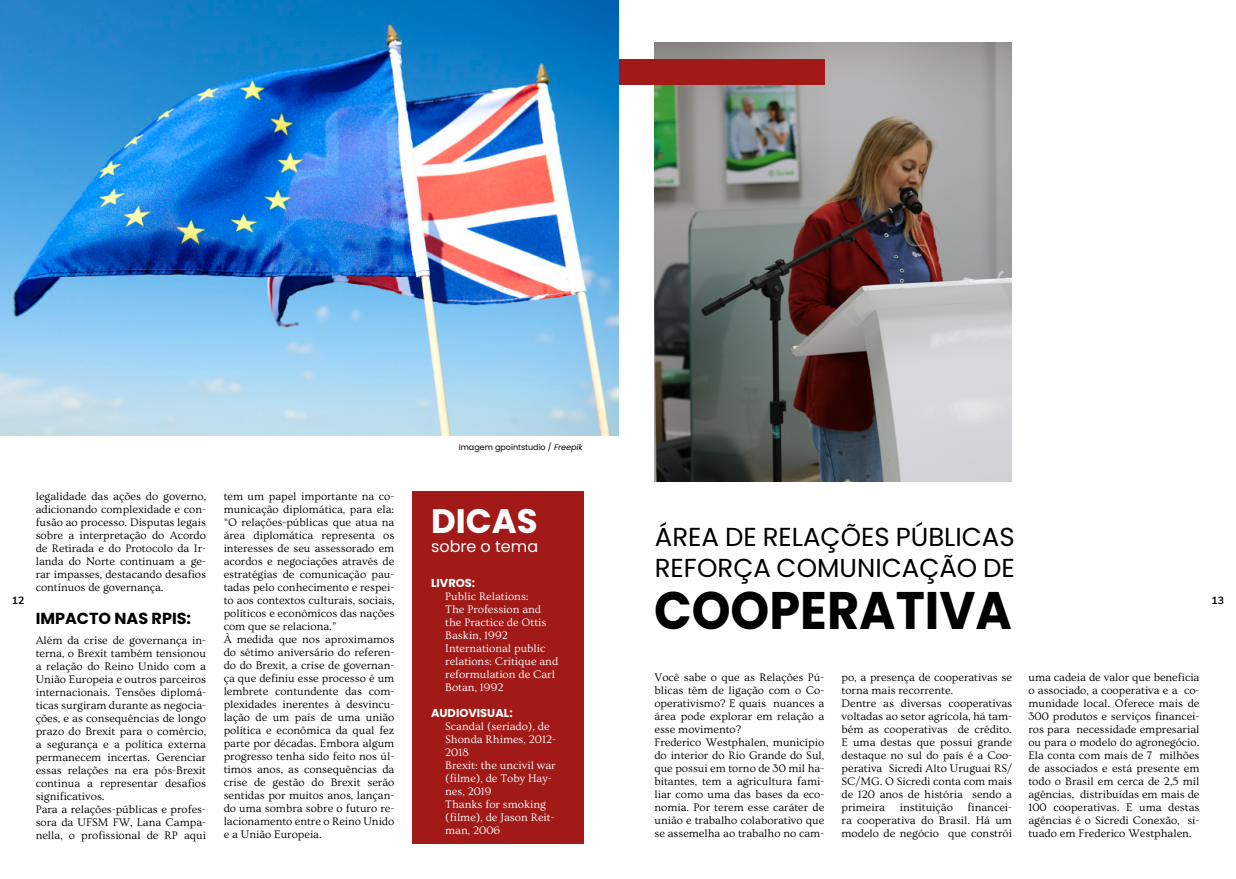
<style>
.page{position:relative;width:1236px;height:879px;background:#fff}
.page>*{position:absolute;margin:0;border:0;box-sizing:border-box;transform-origin:0 0}
.t1{font:700 52.8px "Poppins";color:#000;scale:.94 1}
.t2{font:700 34px "Poppins";color:#fff}
.t3{font:26px "Poppins";color:#000}
.t4{font:700 16px "Poppins";color:#000}
.t5{font:16px "Poppins";color:#fff}
.t6{font:11.5px/13px "Ovo";color:#000;text-align:justify}
.t7{font:11.5px/13px "Ovo";color:#fff}
.t8{font:700 11.5px "Poppins";color:#fff}
.t9{font:700 10.5px "Muli";color:#000}
.t10{font:8px "Poppins";color:#000}
.s1{font-style:italic}
</style>
<div class="page">
<div style="left:412px;top:490px;width:171px;height:353px;background:#a11a17"></div>
<img style="left:655px;top:43px;width:356px;height:438px">
<div style="left:619px;top:59px;width:206px;height:26px;background:#a11a17"></div>
<img style="left:0;top:0;width:618px;height:435px">
<p class="t10" style="left:459px;top:442px;width:127px">Imagem gpointstudio / <span class="s1">Freepik</span></p>
<p class="t6" style="left:36px;top:490px;width:172px">legalidade das ações do governo, adicionando complexidade e con&shy;fusão ao processo. Disputas legais sobre a interpretação do Acordo de Retirada e do Protocolo da Ir&shy;landa do Norte continuam a ge&shy;rar impasses, destacando desafios contínuos de governança.</p>
<p class="t4" style="left:36px;top:609px;width:157px">IMPACTO NAS RPIS:</p>
<p class="t6" style="left:36px;top:634px;width:172px">Além da crise de governança in&shy;terna, o Brexit também tensionou a relação do Reino Unido com a União Europeia e outros parceiros internacionais. Tensões diplomá&shy;ticas surgiram durante as negocia&shy;ções, e as consequências de longo prazo do Brexit para o comércio, a segurança e a política externa permanecem incertas. Gerenciar essas relações na era pós-Brexit continua a representar desafios significativos.</p>
<p class="t6" style="left:36px;top:803px;width:172px">Para a relações-públicas e profes&shy;sora da UFSM FW, Lana Campa&shy;nella, o profissional de RP aqui</p>
<p class="t6" style="left:224px;top:490px;width:172px">tem um papel importante na co&shy;municação diplomática, para ela: “O relações-públicas que atua na área diplomática representa os interesses de seu assessorado em acordos e negociações através de estratégias de comunicação pau&shy;tadas pelo conhecimento e respei&shy;to aos contextos culturais, sociais, políticos e econômicos das nações com que se relaciona.”</p>
<p class="t6" style="left:224px;top:633px;width:172px">À medida que nos aproximamos do sétimo aniversário do referen&shy;do do Brexit, a crise de governan&shy;ça que definiu esse processo é um lembrete contundente das com&shy;plexidades inerentes à desvincu&shy;lação de um país de uma união política e econômica da qual fez parte por décadas. Embora algum progresso tenha sido feito nos úl&shy;timos anos, as consequências da crise de gestão do Brexit serão sentidas por muitos anos, lançan&shy;do uma sombra sobre o futuro re&shy;lacionamento entre o Reino Unido e a União Europeia.</p>
<p class="t2" style="left:431px;top:501px;width:108px">DICAS</p>
<p class="t5" style="left:431px;top:537px;width:109px">sobre o tema</p>
<p class="t3" style="left:655px;top:521px;width:361px">ÁREA DE RELAÇÕES PÚBLICAS</p>
<p class="t3" style="left:655px;top:552px;width:361px">REFORÇA COMUNICAÇÃO DE</p>
<p class="t1" style="left:654px;top:580px;width:382px">COOPERATIVA</p>
<p class="t8" style="left:431px;top:576px;width:46px">LIVROS:</p>
<p class="t7" style="left:445px;top:590px;width:103px">Public Relations:<br>The Profession and the Practice de Ottis<br>Baskin, 1992</p>
<p class="t7" style="left:445px;top:642px;width:114px">International public relations: Critique and reformulation de Carl<br>Botan, 1992</p>
<p class="t8" style="left:431px;top:706px;width:83px">AUDIOVISUAL:</p>
<p class="t7" style="left:445px;top:720px;width:112px">Scandal (seriado), de<br>Shonda Rhimes, 2012-<br>2018</p>
<p class="t7" style="left:445px;top:759px;width:112px">Brexit: the uncivil war (filme), de Toby Hay&shy;nes, 2019</p>
<p class="t7" style="left:445px;top:798px;width:111px">Thanks for smoking (filme), de Jason Reit&shy;man, 2006</p>
<p class="t9" style="left:12px;top:592px;width:14px">12</p>
<p class="t9" style="left:1211px;top:592px;width:14px">13</p>
<p class="t6" style="left:1028px;top:671px;width:173px">uma cadeia de valor que beneficia o associado, a cooperativa e a co&shy;munidade local. Oferece mais de 300 produtos e serviços financei&shy;ros para necessidade empresarial ou para o modelo do agronegócio.<br>Ela conta com mais de 7 milhões de associados e está presente em todo o Brasil em cerca de 2,5 mil agências, distribuídas em mais de 100 cooperativas. E uma destas agências é o Sicredi Conexão, si&shy;tuado em Frederico Westphalen.</p>
<p class="t6" style="left:654px;top:671px;width:171px">Você sabe o que as Relações Pú&shy;blicas têm de ligação com o Co&shy;operativismo? E quais nuances a área pode explorar em relação a esse movimento?</p>
<p class="t6" style="left:654px;top:736px;width:171px">Frederico Westphalen, município do interior do Rio Grande do Sul, que possui em torno de 30 mil ha&shy;bitantes, tem a agricultura fami&shy;liar como uma das bases da eco&shy;nomia. Por terem esse caráter de união e trabalho colaborativo que se assemelha ao trabalho no cam-</p>
<p class="t6" style="left:842px;top:671px;width:172px">po, a presença de cooperativas se torna mais recorrente.</p>
<p class="t6" style="left:842px;top:697px;width:172px">Dentre as diversas cooperativas voltadas ao setor agrícola, há tam&shy;bém as cooperativas de crédito.<br>E uma destas que possui grande destaque no sul do país é a Coo&shy;perativa Sicredi Alto Uruguai RS/ SC/MG. O Sicredi conta com mais de 120 anos de história sendo a primeira</p>
<p class="t6" style="left:842px;top:801px;width:172px;text-indent:126px">financei&shy;ra cooperativa do Brasil. Há um modelo de negócio que constrói</p>
<p class="t6" style="left:900px;top:801px;width:55px">instituição</p>
</div>
